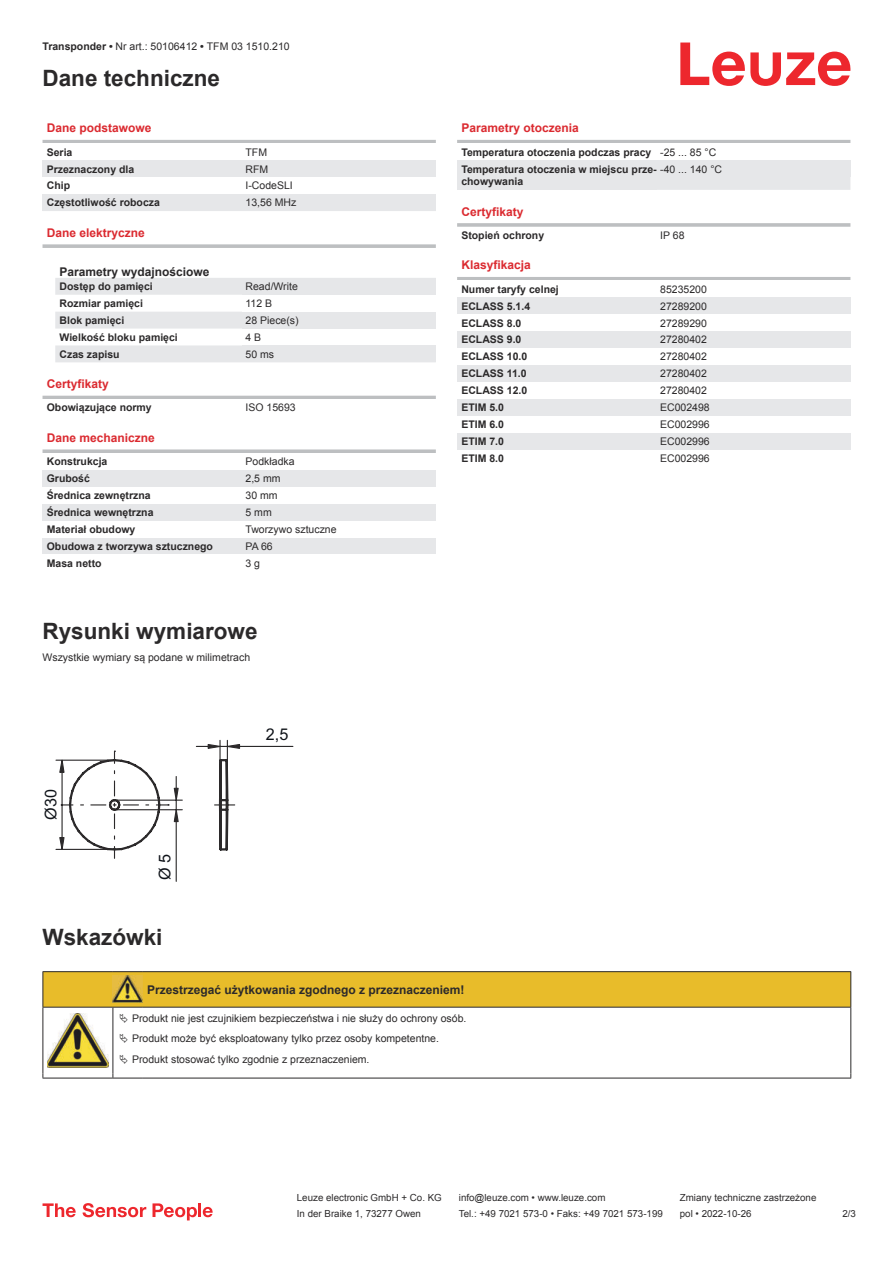
<style>
.page{position:relative;width:893px;height:1263px;background:#fff}
.page>*{position:absolute;margin:0;border:0;box-sizing:border-box;transform-origin:0 0}
.t1{font:700 22.5px "Arial";color:#2b292a}
.t2{font:16.2px "Arial";color:#0f1319}
.t3{font:700 12px "Arial";color:#db2a30}
.t4{font:700 12px "Arial";color:#2b292a}
.t5{font:700 10.5px/17px "Arial";color:#2b292a}
.t6{font:10.5px/20.2px "Arial";color:#2b292a}
.t7{font:9.75px "Arial";color:#2b292a}
.s1{font-weight:700}
.s2{font-weight:400}
</style>
<div class="page">
<svg style="left:680px;top:43px;width:170px;height:43px"></svg>
<svg style="left:55px;top:278px;width:187px;height:84px;fill:#e6e7e9"></svg>
<hr style="left:43px;top:140px;width:393px;height:3px;background:#bdbfc1">
<div style="left:43px;top:160px;width:199px;height:17px;background:#e6e7e9"></div>
<div style="left:242px;top:160px;width:194px;height:17px;background:#e6e7e9"></div>
<div style="left:43px;top:194px;width:199px;height:17px;background:#e6e7e9"></div>
<div style="left:242px;top:194px;width:194px;height:17px;background:#e6e7e9"></div>
<svg style="left:43px;top:244px;width:393px;height:4px;background:#c3c5c7"></svg>
<div style="left:242px;top:278px;width:194px;height:17px;background:#e6e7e9"></div>
<div style="left:242px;top:312px;width:194px;height:17px;background:#e6e7e9"></div>
<div style="left:242px;top:345px;width:194px;height:17px;background:#e6e7e9"></div>
<hr style="left:43px;top:396px;width:393px;height:3px;background:#bdbfc1">
<svg style="left:43px;top:449px;width:393px;height:4px;background:#c4c6c8"></svg>
<div style="left:43px;top:470px;width:199px;height:17px;background:#e6e7e9"></div>
<div style="left:242px;top:470px;width:194px;height:17px;background:#e6e7e9"></div>
<div style="left:43px;top:504px;width:199px;height:17px;background:#e6e7e9"></div>
<div style="left:242px;top:504px;width:194px;height:17px;background:#e6e7e9"></div>
<div style="left:43px;top:538px;width:199px;height:16px;background:#e6e7e9"></div>
<div style="left:242px;top:538px;width:194px;height:16px;background:#e6e7e9"></div>
<div style="left:657px;top:177px;width:193px;height:13px;background:#e6e7e9"></div>
<hr style="left:457px;top:140px;width:393px;height:3px;background:#bdbfc1">
<div style="left:457px;top:160px;width:200px;height:30px;background:#e6e7e9"></div>
<div style="left:657px;top:160px;width:193px;height:17px;background:#e6e7e9"></div>
<hr style="left:457px;top:223px;width:393px;height:4px;background:#c6c8c9">
<hr style="left:457px;top:277px;width:393px;height:3px;background:#bdbfc1">
<div style="left:457px;top:297px;width:200px;height:17px;background:#e6e7e9"></div>
<div style="left:657px;top:297px;width:193px;height:17px;background:#e6e7e9"></div>
<div style="left:457px;top:331px;width:200px;height:17px;background:#e6e7e9"></div>
<div style="left:657px;top:331px;width:193px;height:17px;background:#e6e7e9"></div>
<div style="left:457px;top:365px;width:200px;height:17px;background:#e6e7e9"></div>
<div style="left:657px;top:365px;width:193px;height:17px;background:#e6e7e9"></div>
<div style="left:457px;top:399px;width:200px;height:17px;background:#e6e7e9"></div>
<div style="left:657px;top:399px;width:193px;height:17px;background:#e6e7e9"></div>
<div style="left:457px;top:433px;width:200px;height:17px;background:#e6e7e9"></div>
<div style="left:657px;top:433px;width:193px;height:17px;background:#e6e7e9"></div>
<svg style="left:43px;top:1203px;width:33px;height:14px"></svg>
<svg style="left:83px;top:1203px;width:63px;height:14px"></svg>
<svg style="left:153px;top:1203px;width:44px;height:17px"></svg>
<hr style="left:198px;top:1203px;width:3px;height:14px;background:#ed272d">
<svg style="left:203px;top:1207px;width:10px;height:10px"></svg>
<hr style="left:219px;top:740px;width:2px;height:65px;background:#2b292a">
<hr style="left:227px;top:740px;width:1px;height:65px;background:#2b292a">
<hr style="left:240px;top:746px;width:53px;height:1px;background:#2b292a">
<svg style="left:55px;top:743px;width:186px;height:139px"></svg>
<hr style="left:43px;top:971px;width:70px;height:1px;background:#2b292a">
<hr style="left:113px;top:971px;width:30px;height:1px;background:#2b292a">
<hr style="left:143px;top:971px;width:708px;height:1px;background:#2b292a">
<hr style="left:43px;top:1078px;width:70px;height:1px;background:#2b292a">
<hr style="left:113px;top:1078px;width:30px;height:1px;background:#2b292a">
<hr style="left:143px;top:1078px;width:708px;height:1px;background:#2b292a">
<svg style="left:43px;top:972px;width:808px;height:106px"></svg>
<p class="t6" style="left:43px;top:37px;width:249px"><span class="s1">Transponder •</span> Nr art.: 50106412 <span class="s1">•</span> TFM 03 1510.210</p>
<h1 class="t1" style="left:43px;top:70px;width:179px">Dane techniczne</h1>
<p class="t3" style="left:47px;top:123px;width:106px">Dane podstawowe</p>
<p class="t5" style="left:47px;top:144px;width:27px">Seria</p>
<p class="t6" style="left:246px;top:143px;width:23px">TFM</p>
<p class="t5" style="left:47px;top:161px;width:89px">Przeznaczony dla</p>
<p class="t6" style="left:246px;top:160px;width:24px">RFM</p>
<p class="t5" style="left:47px;top:178px;width:25px">Chip</p>
<p class="t6" style="left:246px;top:177px;width:49px">I-CodeSLI</p>
<p class="t5" style="left:47px;top:194px;width:115px">Częstotliwość robocza</p>
<p class="t6" style="left:246px;top:193px;width:52px">13,56 MHz</p>
<p class="t3" style="left:47px;top:228px;width:100px">Dane elektryczne</p>
<p class="t4" style="left:60px;top:263px;width:152px">Parametry wydajnościowe</p>
<p class="t5" style="left:60px;top:278px;width:95px">Dostęp do pamięci</p>
<p class="t6" style="left:246px;top:277px;width:54px">Read/Write</p>
<p class="t5" style="left:60px;top:295px;width:85px">Rozmiar pamięci</p>
<p class="t6" style="left:246px;top:294px;width:28px">112 B</p>
<p class="t5" style="left:60px;top:312px;width:66px">Blok pamięci</p>
<p class="t6" style="left:246px;top:311px;width:55px">28 Piece(s)</p>
<p class="t5" style="left:60px;top:329px;width:120px">Wielkość bloku pamięci</p>
<p class="t6" style="left:246px;top:328px;width:17px">4 B</p>
<p class="t5" style="left:60px;top:346px;width:62px">Czas zapisu</p>
<p class="t6" style="left:246px;top:345px;width:30px">50 ms</p>
<p class="t3" style="left:47px;top:379px;width:64px">Certyfikaty</p>
<p class="t5" style="left:47px;top:399px;width:107px">Obowiązujące normy</p>
<p class="t6" style="left:246px;top:399px;width:52px">ISO 15693</p>
<p class="t3" style="left:47px;top:433px;width:110px">Dane mechaniczne</p>
<p class="t5" style="left:47px;top:453px;width:62px">Konstrukcja</p>
<p class="t6" style="left:246px;top:451px;width:51px">Podkładka</p>
<p class="t5" style="left:47px;top:470px;width:45px">Grubość</p>
<p class="t6" style="left:246px;top:469px;width:37px">2,5 mm</p>
<p class="t5" style="left:47px;top:487px;width:105px">Średnica zewnętrzna</p>
<p class="t6" style="left:246px;top:486px;width:34px">30 mm</p>
<p class="t5" style="left:47px;top:504px;width:108px">Średnica wewnętrzna</p>
<p class="t6" style="left:246px;top:503px;width:28px">5 mm</p>
<p class="t5" style="left:47px;top:521px;width:90px">Materiał obudowy</p>
<p class="t6" style="left:246px;top:520px;width:93px">Tworzywo sztuczne</p>
<p class="t5" style="left:47px;top:538px;width:168px">Obudowa z tworzywa sztucznego</p>
<p class="t6" style="left:246px;top:537px;width:29px">PA 66</p>
<p class="t5" style="left:47px;top:555px;width:56px">Masa netto</p>
<p class="t6" style="left:246px;top:553px;width:16px">3 g</p>
<h1 class="t1" style="left:43px;top:615px;width:217px">Rysunki wymiarowe</h1>
<p class="t6" style="left:43px;top:647px;width:209px">Wszystkie wymiary są podane w milimetrach</p>
<h2 class="t2" style="left:44px;top:820px;width:32px;rotate:-90deg">Ø30</h2>
<h2 class="t2" style="left:158px;top:880px;width:28px;rotate:-90deg">Ø 5</h2>
<h1 class="t1" style="left:43px;top:929px;width:122px">Wskazówki</h1>
<h2 class="t2" style="left:266px;top:728px;width:24px">2,5</h2>
<p class="t3" style="left:461px;top:123px;width:119px">Parametry otoczenia</p>
<p class="t5" style="left:461px;top:144px;width:262px">Temperatura otoczenia podczas pracy <span class="s2">-25 ... 85 °C<br></span>Temperatura otoczenia w miejscu prze- <span class="s2">-40 ... 140 °C</span></p>
<p class="t5" style="left:461px;top:174px;width:63px">chowywania</p>
<p class="t3" style="left:461px;top:207px;width:64px">Certyfikaty</p>
<p class="t5" style="left:461px;top:227px;width:84px">Stopień ochrony</p>
<p class="t6" style="left:660px;top:226px;width:26px">IP 68</p>
<p class="t3" style="left:461px;top:261px;width:71px">Klasyfikacja</p>
<p class="t5" style="left:461px;top:281px;width:99px">Numer taryfy celnej</p>
<p class="t6" style="left:660px;top:280px;width:48px">85235200</p>
<p class="t5" style="left:461px;top:298px;width:70px">ECLASS 5.1.4</p>
<p class="t6" style="left:660px;top:297px;width:48px">27289200</p>
<p class="t5" style="left:461px;top:315px;width:62px">ECLASS 8.0</p>
<p class="t6" style="left:660px;top:314px;width:48px">27289290</p>
<p class="t5" style="left:461px;top:332px;width:62px">ECLASS 9.0</p>
<p class="t6" style="left:660px;top:331px;width:48px">27280402</p>
<p class="t5" style="left:461px;top:349px;width:67px">ECLASS 10.0</p>
<p class="t6" style="left:660px;top:347px;width:48px">27280402</p>
<p class="t5" style="left:461px;top:366px;width:67px">ECLASS 11.0</p>
<p class="t6" style="left:660px;top:364px;width:48px">27280402</p>
<p class="t5" style="left:461px;top:383px;width:67px">ECLASS 12.0</p>
<p class="t6" style="left:660px;top:381px;width:48px">27280402</p>
<p class="t5" style="left:461px;top:400px;width:44px">ETIM 5.0</p>
<p class="t6" style="left:660px;top:398px;width:51px">EC002498</p>
<p class="t5" style="left:461px;top:417px;width:44px">ETIM 6.0</p>
<p class="t6" style="left:660px;top:415px;width:51px">EC002996</p>
<p class="t5" style="left:461px;top:434px;width:44px">ETIM 7.0</p>
<p class="t6" style="left:660px;top:432px;width:51px">EC002996</p>
<p class="t5" style="left:461px;top:451px;width:44px">ETIM 8.0</p>
<p class="t6" style="left:660px;top:449px;width:51px">EC002996</p>
<p class="t4" style="left:147px;top:981px;width:319px">Przestrzegać użytkowania zgodnego z przeznaczeniem!</p>
<p class="t6" style="left:132px;top:1008px;width:336px">Produkt nie jest czujnikiem bezpieczeństwa i nie służy do ochrony osób.<br>Produkt może być eksploatowany tylko przez osoby kompetentne.<br>Produkt stosować tylko zgodnie z przeznaczeniem.</p>
<p class="t7" style="left:297px;top:1194px;width:146px">Leuze electronic GmbH + Co. KG</p>
<p class="t7" style="left:459px;top:1194px;width:148px">info@leuze.com • www.leuze.com</p>
<p class="t7" style="left:680px;top:1191px;width:138px">Zmiany techniczne zastrzeżone</p>
<p class="t7" style="left:297px;top:1210px;width:126px">In der Braike 1, 73277 Owen</p>
<p class="t7" style="left:459px;top:1210px;width:205px">Tel.: +49 7021 573-0 • Faks: +49 7021 573-199</p>
<p class="t7" style="left:680px;top:1210px;width:73px">pol • 2022-10-26</p>
<p class="t7" style="left:842px;top:1210px;width:15px">2 /3</p>
</div>
